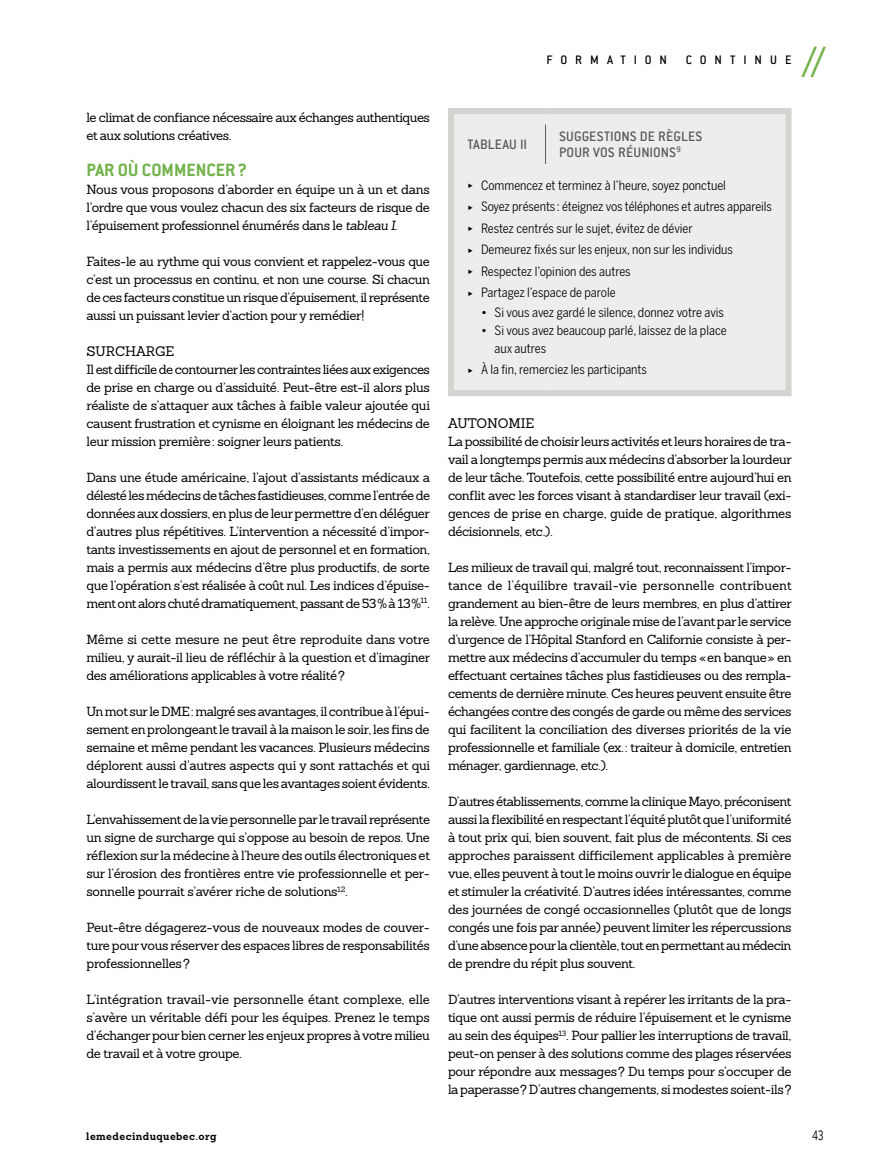
<style>
.page{position:relative;width:878px;height:1175px;background:#fff}
.page>*{position:absolute;margin:0;border:0;box-sizing:border-box;transform-origin:0 0}
.t1{font:500 48px "Conduit ITC Std";color:#72b24b}
.t2{font:700 19.5px "Conduit ITC Std";color:#72b24b}
.t3{font:500 15px/16.5px "Conduit ITC Std";letter-spacing:.005em;color:#58595b}
.t4{font:300 15px "Conduit ITC Std";color:#000;scale:.8 1}
.t5{font:13.5px "Sanchez Slab";color:#000}
.t6{font:500 13.5px "Conduit ITC Std";letter-spacing:.585em;color:#000}
.t7{font:12.9px/18px "Sanchez Slab";letter-spacing:-.035em;color:#000;text-align:justify}
.t8{font:12.75px/21.5px "Benton Sans Cond";color:#000}
.t9{font:700 10.5px "Sanchez Slab";letter-spacing:.04em;color:#000}
.s1{font-style:italic}
.s2{font-weight:500}
</style>
<div class="page">
<div style="left:454px;top:114px;width:331px;height:276px;background:#eeedec"></div>
<div style="left:448px;top:108px;width:97px;height:6px;background:#d5d3d0"></div>
<div style="left:448px;top:114px;width:6px;height:10px;background:#d5d3d0"></div>
<div style="left:545px;top:108px;width:246px;height:6px;background:#d5d3d0"></div>
<div style="left:785px;top:114px;width:6px;height:10px;background:#d5d3d0"></div>
<div style="left:785px;top:164px;width:6px;height:226px;background:#d5d3d0"></div>
<div style="left:448px;top:124px;width:6px;height:40px;background:#d5d3d0"></div>
<hr style="left:545px;top:124px;width:1px;height:40px;background:#58595b">
<div style="left:785px;top:124px;width:6px;height:40px;background:#d5d3d0"></div>
<div style="left:448px;top:164px;width:6px;height:226px;background:#d5d3d0"></div>
<div style="left:448px;top:390px;width:97px;height:6px;background:#d5d3d0"></div>
<div style="left:545px;top:390px;width:246px;height:6px;background:#d5d3d0"></div>
<svg style="left:468px;top:184px;width:4px;height:4px"></svg>
<svg style="left:468px;top:205px;width:4px;height:5px"></svg>
<svg style="left:468px;top:227px;width:4px;height:4px"></svg>
<svg style="left:468px;top:248px;width:4px;height:5px"></svg>
<svg style="left:468px;top:270px;width:4px;height:4px"></svg>
<svg style="left:468px;top:291px;width:4px;height:5px"></svg>
<svg style="left:468px;top:368px;width:4px;height:5px"></svg>
<p class="t7" style="left:86px;top:108px;width:345px">le climat de confiance nécessaire aux échanges authentiques et aux solutions créatives.</p>
<h2 class="t2" style="left:86px;top:158px;width:162px">PAR OÙ COMMENCER?</h2>
<p class="t7" style="left:86px;top:180px;width:345px">Nous vous proposons d’aborder en équipe un à un et dans l’ordre que vous voulez chacun des six facteurs de risque de l’épuisement professionnel énumérés dans le <span class="s1">tableau I</span>.</p>
<p class="t7" style="left:86px;top:252px;width:345px">Faites-le au rythme qui vous convient et rappelez-vous que c’est un processus en continu, et non une course. Si chacun de ces facteurs constitue un risque d’épuisement, il représente aussi un puissant levier d’action pour y remédier!</p>
<p class="t5" style="left:86px;top:342px;width:89px">SURCHARGE</p>
<p class="t7" style="left:86px;top:360px;width:345px">Il est difficile de contourner les contraintes liées aux exigences de prise en charge ou d’assiduité. Peut-être est-il alors plus réaliste de s’attaquer aux tâches à faible valeur ajoutée qui causent frustration et cynisme en éloignant les médecins de leur mission première: soigner leurs patients.</p>
<p class="t7" style="left:86px;top:468px;width:345px">Dans une étude américaine, l’ajout d’assistants médicaux a délesté les médecins de tâches fastidieuses, comme l’entrée de données aux dossiers, en plus de leur permettre d’en déléguer d’autres plus répétitives. L’intervention a nécessité d’impor&shy;tants investissements en ajout de personnel et en formation, mais a permis aux médecins d’être plus productifs, de sorte que l’opération s’est réalisée à coût nul. Les indices d’épuise&shy;ment ont alors chuté dramatiquement, passant de 53% à 13%<sup>11</sup>.</p>
<p class="t7" style="left:86px;top:630px;width:345px">Même si cette mesure ne peut être reproduite dans votre milieu, y aurait-il lieu de réfléchir à la question et d’imaginer des améliorations applicables à votre réalité?</p>
<p class="t7" style="left:86px;top:702px;width:345px">Un mot sur le DME: malgré ses avantages, il contribue à l’épui&shy;sement en prolongeant le travail à la maison le soir, les fins de semaine et même pendant les vacances. Plusieurs médecins déplorent aussi d’autres aspects qui y sont rattachés et qui alourdissent le travail, sans que les avantages soient évidents.</p>
<p class="t7" style="left:86px;top:810px;width:345px">L’envahissement de la vie personnelle par le travail représente un signe de surcharge qui s’oppose au besoin de repos. Une réflexion sur la médecine à l’heure des outils électroniques et sur l’érosion des frontières entre vie professionnelle et per&shy;sonnelle pourrait s’avérer riche de solutions<sup>12</sup>.</p>
<p class="t7" style="left:86px;top:918px;width:345px">Peut-être dégagerez-vous de nouveaux modes de couver&shy;ture pour vous réserver des espaces libres de responsabilités professionnelles?</p>
<p class="t7" style="left:86px;top:990px;width:345px">L’intégration travail-vie personnelle étant complexe, elle s’avère un véritable défi pour les équipes. Prenez le temps d’échanger pour bien cerner les enjeux propres à votre milieu de travail et à votre groupe.</p>
<p class="t6" style="left:546px;top:52px;width:122px">FORMATION</p>
<p class="t6" style="left:685px;top:52px;width:107px">CONTINUE</p>
<h1 class="t1" style="left:801px;top:33px;width:26px">//</h1>
<p class="t3" style="left:467px;top:136px;width:61px">TABLEAU II</p>
<p class="t3" style="left:559px;top:127px;width:145px">SUGGESTIONS DE RÈGLES<br>POUR VOS RÉUNIONS<sup>9</sup></p>
<p class="t8" style="left:481px;top:174px;width:292px">Commencez et terminez à l’heure, soyez ponctuel<br>Soyez présents : éteignez vos téléphones et autres appareils Restez centrés sur le sujet, évitez de dévier<br>Demeurez fixés sur les enjeux, non sur les individus Respectez l’opinion des autres<br>Partagez l’espace de parole</p>
<p class="t8" style="left:481px;top:301px;width:244px"><span class="s2">•</span> Si vous avez gardé le silence, donnez votre avis</p>
<p class="t8" style="left:494px;top:321px;width:233px;line-height:18px;text-indent:-14px"><span class="s2">•</span> Si vous avez beaucoup parlé, laissez de la place aux autres</p>
<p class="t8" style="left:481px;top:359px;width:167px">À la fin, remerciez les participants</p>
<p class="t5" style="left:448px;top:414px;width:88px">AUTONOMIE</p>
<p class="t7" style="left:448px;top:432px;width:345px">La possibilité de choisir leurs activités et leurs horaires de tra&shy;vail a longtemps permis aux médecins d’absorber la lourdeur de leur tâche. Toutefois, cette possibilité entre aujourd’hui en conflit avec les forces visant à standardiser leur travail (exi&shy;gences de prise en charge, guide de pratique, algorithmes décisionnels, etc.).</p>
<p class="t7" style="left:448px;top:558px;width:345px;text-align:left">Les milieux de travail qui, malgré tout, reconnaissent l’impor&shy;tance de l’équilibre travail-vie personnelle contribuent grandement au bien-être de leurs membres, en plus d’attirer la relève. Une approche originale mise de l’avant par le service d’urgence de l’Hôpital Stanford en Californie consiste à per&shy;mettre aux médecins d’accumuler du temps «en banque» en effectuant certaines tâches plus fastidieuses ou des rempla&shy;cements de dernière minute. Ces heures peuvent ensuite être échangées contre des congés de garde ou même des services qui facilitent la conciliation des diverses priorités de la vie professionnelle et familiale (ex.: traiteur à domicile, entretien ménager, gardiennage, etc.).</p>
<p class="t7" style="left:448px;top:792px;width:345px">D’autres établissements, comme la clinique Mayo, préconisent aussi la flexibilité en respectant l’équité plutôt que l’uniformité à tout prix qui, bien souvent, fait plus de mécontents. Si ces approches paraissent difficilement applicables à première vue, elles peuvent à tout le moins ouvrir le dialogue en équipe et stimuler la créativité. D’autres idées intéressantes, comme des journées de congé occasionnelles (plutôt que de longs congés une fois par année) peuvent limiter les répercussions d’une absence pour la clientèle, tout en permettant au médecin de prendre du répit plus souvent.</p>
<p class="t7" style="left:448px;top:990px;width:345px">D’autres interventions visant à repérer les irritants de la pra&shy;tique ont aussi permis de réduire l’épuisement et le cynisme au sein des équipes<sup>13</sup>. Pour pallier les interruptions de travail, peut-on penser à des solutions comme des plages réservées pour répondre aux messages? Du temps pour s’occuper de la paperasse? D’autres changements, si modestes soient-ils?</p>
<p class="t9" style="left:86px;top:1129px;width:132px">lemedecinduquebec.org</p>
<p class="t4" style="left:812px;top:1126px;width:16px">43</p>
</div>
